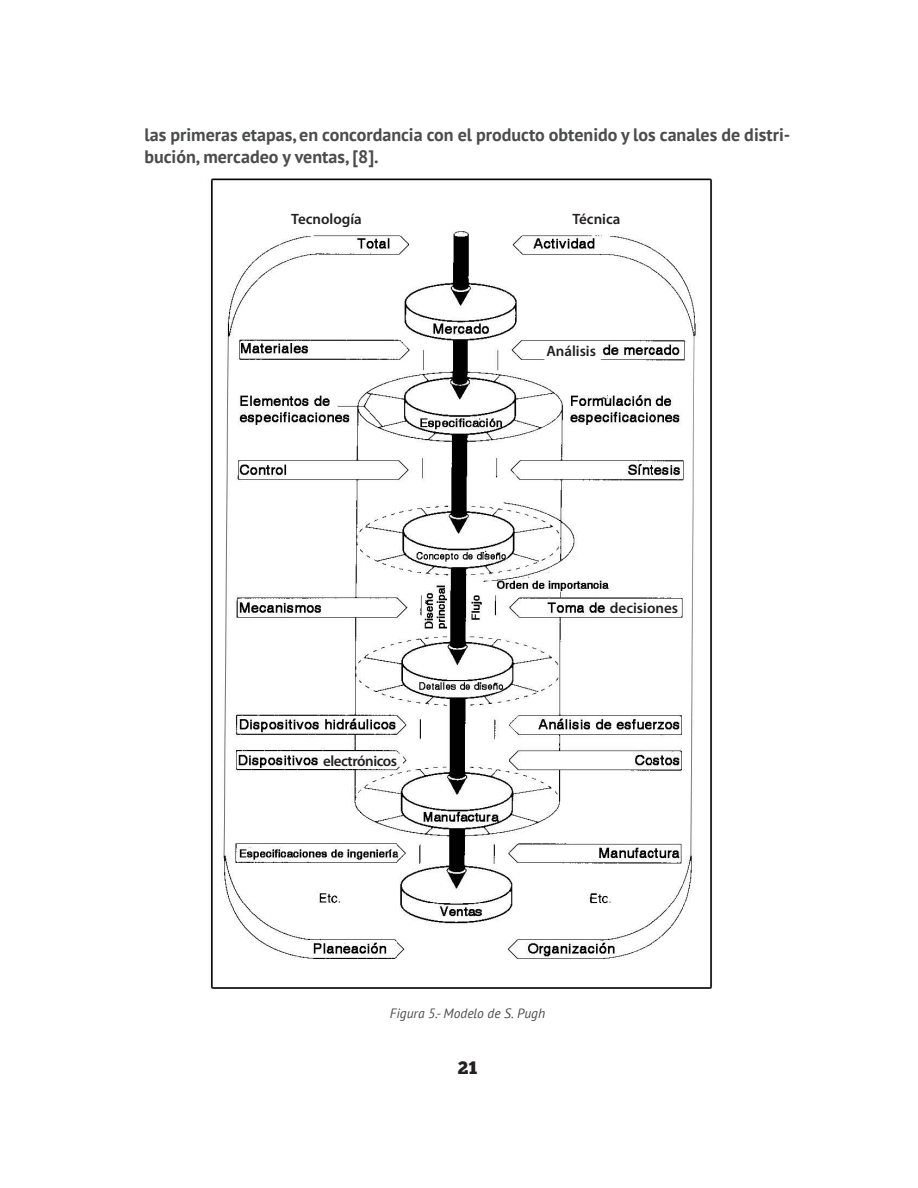
<style>
.page{position:relative;width:918px;height:1188px;background:#fff}
.page>*{position:absolute;margin:0;border:0;box-sizing:border-box;transform-origin:0 0}
.t1{font:700 18px/21.6px "PT Sans";color:#4b4c4d}
.t2{font:18px "Chunk Five";color:#231f20}
.t3{font:600 15px "Myriad Pro";color:#231f20}
.t4{font:600 15px "Myriad Pro";letter-spacing:-.03em;color:#231f20}
.t5{font:italic 13.5px "PT Sans";color:#4b4c4d}
</style>
<div class="page">
<img style="left:210px;top:178px;width:502px;height:811px">
<img style="left:404px;top:282px;width:54px;height:44px">
<img style="left:352px;top:371px;width:258px;height:471px">
<img style="left:215px;top:710px;width:24px;height:65px">
<img style="left:679px;top:710px;width:18px;height:65px">
<p class="t1" style="left:144px;top:124px;width:647px">las primeras etapas, en concordancia con el producto obtenido y los canales de distri&shy;bución, mercadeo y ventas, [8].</p>
<p class="t3" style="left:291px;top:210px;width:72px">Tecnología</p>
<p class="t3" style="left:573px;top:210px;width:49px">Técnica</p>
<p class="t3" style="left:546px;top:341px;width:51px">Análisis</p>
<p class="t4" style="left:323px;top:751px;width:76px">electrónicos</p>
<p class="t3" style="left:610px;top:598px;width:70px">decisiones</p>
<p class="t5" style="left:390px;top:1004px;width:157px">Figura 5.- Modelo de S. Pugh</p>
<p class="t2" style="left:458px;top:1057px;width:21px">21</p>
</div>
